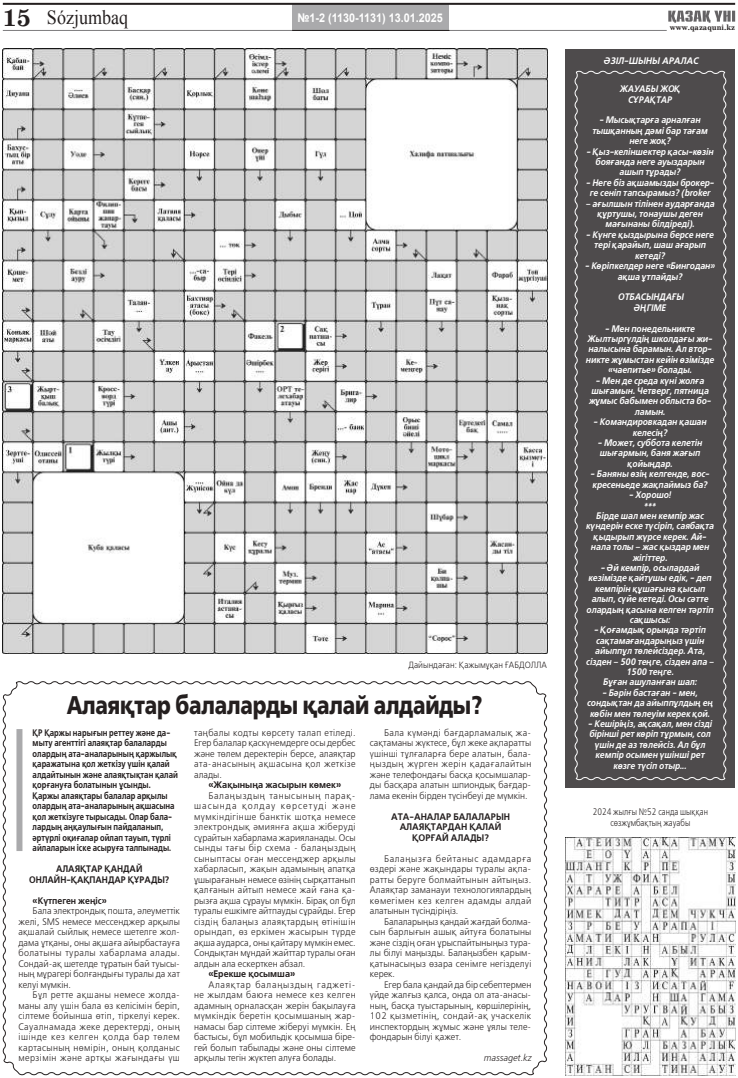
<style>
.page{position:relative;width:738px;height:1078px;background:#fff}
.page>*{position:absolute;margin:0;border:0;box-sizing:border-box;transform-origin:0 0}
.t1{font:800 25.5px "DS Free Set";letter-spacing:-.005em;color:#241f1f;scale:.8 1}
.t2{font:20px "Times New Roman";color:#241f1f;scale:.9 1}
.t3{font:700 12px "Arial";color:#fff;scale:.9 1}
.t4{font:9.5px/10.5px "DS Free Set";color:#241f1f;text-align:justify;scale:.93 1}
.t5{font:italic 700 9.5px/10.4px "DS Free Set";color:#fff;text-align:center;scale:.88 1}
.t6{font:700 9.5px/10.5px "DS Free Set";color:#241f1f;scale:.8 1}
.t7{font:700 9.5px/10.5px "DS Free Set";color:#241f1f;text-align:center;scale:.93 1}
.t8{font:700 9.5px/10.5px "DS Free Set";color:#241f1f;text-align:center;scale:.9 1}
.t9{font:9.5px/10.5px "DS Free Set";color:#241f1f;text-align:center;scale:.8 1}
.t10{font:italic 700 9.5px "DS Free Set";color:#fff;scale:.93 1}
.t11{font:italic 9.5px "DS Free Set";color:#241f1f;scale:.93 1}
.t12{font:9px "DS Free Set";color:#241f1f;scale:.9 1}
.t13{font:700 7.9px "DS School";color:#241f1f}
.s1{font-family:"DS School";font-weight:700;font-size:24px}
</style>
<div class="page">
<div style="left:292px;top:5px;width:156px;height:26px;background:#aaaaac"></div>
<hr style="left:3px;top:30px;width:663px;height:1px;background:#7d7c7e">
<hr style="left:292px;top:30px;width:157px;height:1px;background:#241f1f">
<hr style="left:3px;top:3px;width:731px;height:2px;background:#241f1f">
<svg style="left:668px;top:11px;width:66px;height:12px"></svg>
<div style="left:565px;top:49px;width:169px;height:738px;background:#4e4b4c"></div>
<svg style="left:574px;top:70px;width:152px;height:711px"></svg>
<svg style="left:2px;top:681px;width:545px;height:394px"></svg>
<div style="left:16px;top:729px;width:6px;height:121px;background:#aaaaac"></div>
<svg style="left:66px;top:693px;width:231px;height:26px"></svg>
<svg style="left:303px;top:694px;width:65px;height:24px"></svg>
<svg style="left:374px;top:694px;width:108px;height:24px"></svg>
<img style="left:3px;top:49px;width:543px;height:604px">
<img style="left:565px;top:837px;width:169px;height:237px">
<h2 class="t2" style="left:3px;top:4px;width:140px"><span class="s1">15</span> Sózjumbaq</h2>
<p class="t3" style="left:297px;top:10px;width:163px">№1-2 (1130-1131) 13.01.2025</p>
<p class="t12" style="left:408px;top:659px;width:155px">Дайындаған: Қажымұқан ҒАБДОЛЛА</p>
<h1 class="t1" style="left:67px;top:690px;width:520px">Алаяқтар балаларды қалай алдайды?</h1>
<p class="t6" style="left:33px;top:727px;width:183px">ҚР Қаржы нарығын реттеу және да&shy;мыту агенттігі алаяқтар балаларды олардың ата-аналарының қаржылық қаражатына қол жеткізу үшін қалай алдайтынын және алаяқтықтан қалай қорғануға болатынын ұсынды.<br>Қаржы алаяқтары балалар арқылы олардың ата-аналарының ақшасына қол жеткізуге тырысады. Олар бала&shy;лардың аңқаулығын пайдаланып, әртүрлі оқиғалар ойлап тауып, түрлі айлаларын іске асыруға талпынады.</p>
<p class="t8" style="left:29px;top:863px;width:157px">АЛАЯҚТАР ҚАНДАЙ<br>ОНЛАЙН-ҚАҚПАНДАР ҚҰРАДЫ?</p>
<p class="t8" style="left:33px;top:895px;width:84px">«Күтпеген жеңіс»</p>
<p class="t4" style="left:18px;top:905px;width:175px;text-indent:14px">Бала электрондық пошта, әлеуметтік желі, SMS немесе мессенджер арқылы ақшалай сыйлық немесе шетелге жол&shy;дама ұтқаны, оны ақшаға айырбастауға болатыны туралы хабарлама алады.<br>Сондай-ақ шетелде тұратын бай туысы&shy;ның мұрагері болғандығы туралы да хат келуі мүмкін.</p>
<p class="t4" style="left:18px;top:989px;width:175px;text-indent:14px">Бұл ретте ақшаны немесе жолда&shy;маны алу үшін бала өз келісімін беріп, сілтеме бойынша өтіп, тіркелуі керек.<br>Сауалнамада жеке деректерді, оның ішінде кез келген қолда бар төлем картасының нөмірін, оның қолданыс мерзімін және артқы жағындағы үш</p>
<p class="t4" style="left:194px;top:727px;width:175px">таңбалы кодты көрсету талап етіледі.<br>Егер балалар қаскүнемдерге осы дербес және төлем деректерін берсе, алаяқтар ата-анасының ақшасына қол жеткізе алады.</p>
<p class="t7" style="left:208px;top:779px;width:144px">«Жақыныңа жасырын көмек»</p>
<p class="t4" style="left:194px;top:790px;width:175px;text-indent:14px">Балаңыздың танысының парақ&shy;шасында қолдау көрсетуді және мүмкіндігінше банктік шотқа немесе электрондық әмиянға ақша жіберуді сұрайтын хабарлама жарияланады. Осы сынды тағы бір схема - балаңыздың сыныптасы оған мессенджер арқылы хабарласып, жақын адамының апатқа ұшырағанын немесе өзінің сырқаттанып қалғанын айтып немесе жай ғана қа&shy;рызға ақша сұрауы мүмкін. Бірақ ол бұл туралы ешкімге айтпауды сұрайды. Егер сіздің балаңыз алаяқтардың өтінішін орындап, өз еркімен жасырын түрде ақша аударса, оны қайтару мүмкін емес.<br>Сондықтан мұндай жайттар туралы оған алдын ала ескерткен абзал.</p>
<p class="t7" style="left:208px;top:968px;width:95px">«Ерекше қосымша»</p>
<p class="t4" style="left:194px;top:979px;width:175px;text-indent:14px">Алаяқтар балаңыздың гаджеті&shy;не жылдам баюға немесе кез келген адамның орналасқан жерін бақылауға мүмкіндік беретін қосымшаның жар&shy;намасы бар сілтеме жіберуі мүмкін. Ең бастысы, бұл мобильдік қосымша біре&shy;гей болып табылады және оны сілтеме арқылы тегін жүктеп алуға болады.</p>
<p class="t4" style="left:369px;top:727px;width:175px;text-indent:14px">Бала күмәнді бағдарламалық жа&shy;сақтаманы жүктесе, бұл жеке ақпаратты үшінші тұлғаларға бере алатын, бала&shy;ңыздың жүрген жерін қадағалайтын және телефондағы басқа қосымшалар&shy;ды басқара алатын шпиондық бағдар&shy;лама екенін бірден түсінбеуі де мүмкін.</p>
<p class="t7" style="left:391px;top:811px;width:129px">АТА-АНАЛАР БАЛАЛАРЫН<br>АЛАЯҚТАРДАН ҚАЛАЙ<br>ҚОРҒАЙ АЛАДЫ?</p>
<p class="t4" style="left:369px;top:853px;width:175px;text-indent:14px">Балаңызға бейтаныс адамдарға өздері және жақындары туралы ақпа&shy;ратты беруге болмайтынын айтыңыз.<br>Алаяқтар заманауи технологиялардың көмегімен кез келген адамды алдай алатынын түсіндіріңіз.</p>
<p class="t4" style="left:369px;top:916px;width:175px;text-indent:14px">Балаларыңыз қандай жағдай болма&shy;сын барлығын ашық айтуға болатыны және сіздің оған ұрыспайтыныңыз тура&shy;лы білуі маңызды. Балаңызбен қарым&shy;қатынасыңыз өзара сенімге негізделуі керек.</p>
<p class="t4" style="left:369px;top:979px;width:175px;text-indent:14px">Егер бала қандай да бір себептермен үйде жалғыз қалса, онда ол ата-анасы&shy;ның, басқа туыстарының, көршілерінің, 102 қызметінің, сондай-ақ учаскелік инспектордың жұмыс және ұялы теле&shy;фондарын білуі қажет.</p>
<p class="t11" style="left:483px;top:1052px;width:53px">massaget.kz</p>
<p class="t13" style="left:669px;top:23px;width:67px">www.qazaquni.kz</p>
<p class="t10" style="left:603px;top:55px;width:103px">ӘЗІЛ-ШЫНЫ АРАЛАС</p>
<p class="t5" style="left:619px;top:84px;width:71px">ЖАУАБЫ ЖОҚ<br>СҰРАҚТАР</p>
<p class="t5" style="left:591px;top:115px;width:132px">- Мысықтарға арналған тышқанның дәмі бар тағам неге жоқ?</p>
<p class="t5" style="left:586px;top:146px;width:146px">- Қыз-келіншектер қасы-көзін бояғанда неге ауыздарын ашып тұрады?</p>
<p class="t5" style="left:585px;top:177px;width:147px">- Неге біз ақшамызды брокер&shy;ге сеніп тапсырамыз? (broker</p>
<p class="t5" style="left:585px;top:198px;width:148px">– ағылшын тілінен аударғанда құртушы, тонаушы деген мағынаны білдіреді).</p>
<p class="t5" style="left:585px;top:229px;width:146px">- Күнге қыздырына берсе неге тері қарайып, шаш ағарып кетеді?</p>
<p class="t5" style="left:584px;top:261px;width:149px">- Көріпкелдер неге «Бингодан» ақша ұтпайды?</p>
<p class="t5" style="left:617px;top:292px;width:76px">ОТБАСЫНДАҒЫ<br>ӘҢГІМЕ</p>
<p class="t5" style="left:585px;top:323px;width:147px">- Мен понедельникте<br>Жылтыргүлдің школдағы жи&shy;налысына барамын. Ал втор&shy;никте жұмыстан кейін өзімізде «чаепитье» болады.</p>
<p class="t5" style="left:588px;top:375px;width:140px">- Мен де среда күні жолға шығамын. Четверг, пятница жұмыс бабымен облыста бо&shy;ламын.</p>
<p class="t5" style="left:592px;top:417px;width:130px">- Командировкадан қашан келесің?</p>
<p class="t5" style="left:597px;top:437px;width:120px">- Может, суббота келетін шығармын, баня жағып қойыңдар.</p>
<p class="t5" style="left:589px;top:469px;width:137px;text-align:left">- Баняны өзің келгенде, вос&shy;кресеньеде жақпаймыз ба?</p>
<p class="t5" style="left:585px;top:489px;width:147px">- Хорошо!<br>***<br>Бірде шал мен кемпір жас күндерін еске түсіріп, саябақта қыдырып жүрсе керек. Ай&shy;нала толы – жас қыздар мен жігіттер.</p>
<p class="t5" style="left:586px;top:562px;width:146px">- Әй кемпір, осылардай кезімізде қайтушы едік, - деп кемпірін құшағына қысып алып, сүйе кетеді. Осы сәтте олардың қасына келген тәртіп сақшысы:</p>
<p class="t5" style="left:585px;top:625px;width:147px">- Қоғамдық орында тәртіп сақтамағандарыңыз үшін айыппұл төлейсіздер. Ата, сізден – 500 теңге, сізден апа –<br>1500 теңге.<br>Бұған ашуланған шал:</p>
<p class="t5" style="left:586px;top:687px;width:145px">- Бәрін бастаған - мен, сондықтан да айыппұлдың ең көбін мен төлеуім керек қой.</p>
<p class="t5" style="left:587px;top:718px;width:142px">- Кешіріңіз, ақсақал, мен сізді бірінші рет көріп тұрмын, сол үшін де аз төлейсіз. Ал бұл кемпір осымен үшінші рет көзге түсіп отыр...</p>
<p class="t9" style="left:592px;top:806px;width:145px">2024 жылғы №52 санда шыққан сөзжұмбақтың жауабы</p>
</div>
